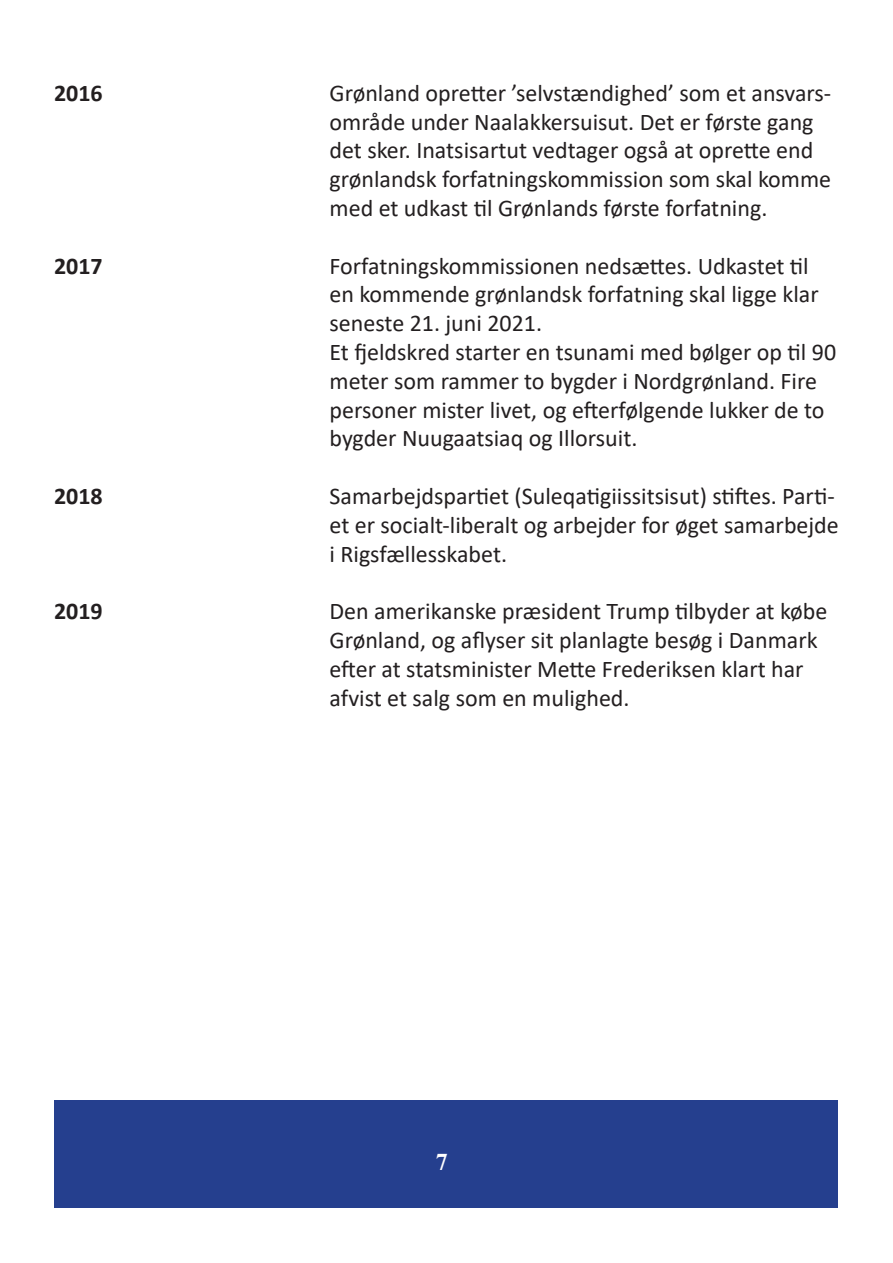
<style>
.page{position:relative;width:893px;height:1263px;background:#fff}
.page>*{position:absolute;margin:0;border:0;box-sizing:border-box;transform-origin:0 0}
.t1{font:24px/28.8px "Calibri";color:#231f20}
.t2{font:700 24px "Calibri";color:#231f20}
.t3{font:700 24px "Times New Roman";color:#fff}
</style>
<div class="page">
<div style="left:54px;top:1100px;width:783px;height:108px;background:#253f8e"></div>
<p class="t2" style="left:54px;top:76px;width:50px">2016</p>
<p class="t2" style="left:54px;top:249px;width:50px">2017</p>
<p class="t2" style="left:54px;top:479px;width:50px">2018</p>
<p class="t2" style="left:54px;top:594px;width:50px">2019</p>
<p class="t1" style="left:330px;top:78px;width:503px">Grønland opretter ’selvstændighed’ som et ansvars&shy;område under Naalakkersuisut. Det er første gang det sker. Inatsisartut vedtager også at oprette end grønlandsk forfatningskommission som skal komme med et udkast til Grønlands første forfatning.</p>
<p class="t1" style="left:330px;top:251px;width:491px">Forfatningskommissionen nedsættes. Udkastet til en kommende grønlandsk forfatning skal ligge klar seneste 21. juni 2021.</p>
<p class="t1" style="left:330px;top:337px;width:508px">Et fjeldskred starter en tsunami med bølger op til 90 meter som rammer to bygder i Nordgrønland. Fire personer mister livet, og efterfølgende lukker de to bygder Nuugaatsiaq og Illorsuit.</p>
<p class="t1" style="left:330px;top:481px;width:511px">Samarbejdspartiet (Suleqatigiissitsisut) stiftes. Parti&shy;et er socialt-liberalt og arbejder for øget samarbejde i Rigsfællesskabet.</p>
<p class="t1" style="left:330px;top:596px;width:499px">Den amerikanske præsident Trump tilbyder at købe Grønland, og aflyser sit planlagte besøg i Danmark efter at statsminister Mette Frederiksen klart har afvist et salg som en mulighed.</p>
<p class="t3" style="left:436px;top:1145px;width:13px">7</p>
</div>
